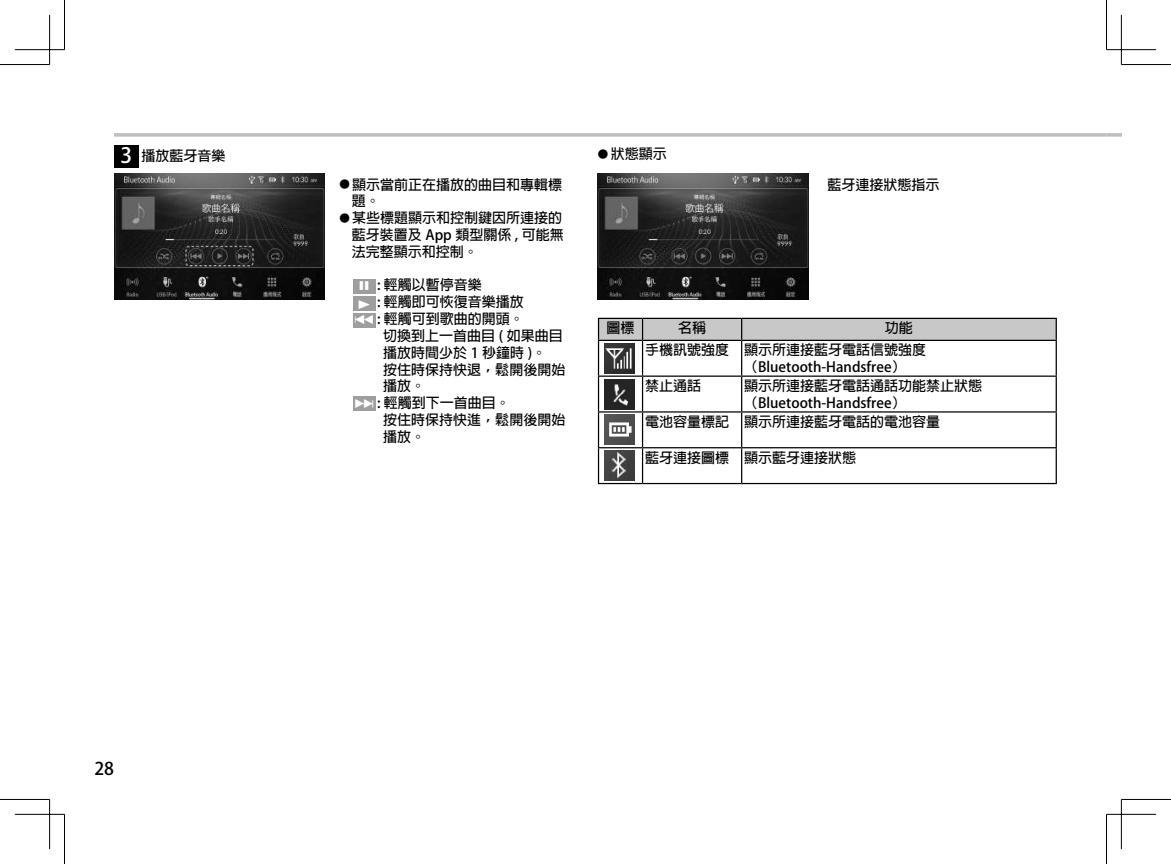
<style>
.page{position:relative;width:1171px;height:864px;background:#fff}
.page>*{position:absolute;margin:0;border:0;box-sizing:border-box;transform-origin:0 0}
.t1{font:700 21px "Adobe Fan Heiti Std";color:#fff}
.t2{font:700 17.5px "Adobe Fan Heiti Std";color:#000}
.t3{font:700 14px/16.8px "Adobe Fan Heiti Std";color:#000}
.t4{font:14px "L204 Normal";color:#fff}
.s1{font-size:10.5px}
.s2{font-family:"L204 Normal";font-weight:400;color:#fff}
</style>
<div class="page">
<hr style="left:114px;top:133px;width:992px;height:3px;background:#bebebe">
<hr style="left:1106px;top:133px;width:15px;height:3px;background:#bebebe">
<div style="left:114px;top:145px;width:25px;height:22px;background:#000"></div>
<hr style="left:598px;top:317px;width:44px;height:2px;background:#000">
<hr style="left:642px;top:317px;width:99px;height:2px;background:#000">
<hr style="left:741px;top:317px;width:316px;height:2px;background:#000">
<div style="left:598px;top:318px;width:457px;height:21px;background:#c8c8c8"></div>
<hr style="left:1055px;top:319px;width:2px;height:20px;background:#000">
<hr style="left:598px;top:339px;width:44px;height:2px;background:#000">
<hr style="left:598px;top:341px;width:1px;height:34px;background:#000">
<hr style="left:642px;top:339px;width:99px;height:2px;background:#000">
<hr style="left:642px;top:341px;width:1px;height:34px;background:#000">
<hr style="left:741px;top:339px;width:316px;height:2px;background:#000">
<hr style="left:741px;top:341px;width:1px;height:34px;background:#000">
<hr style="left:1055px;top:341px;width:2px;height:34px;background:#000">
<hr style="left:598px;top:375px;width:44px;height:1px;background:#000">
<hr style="left:598px;top:376px;width:1px;height:35px;background:#000">
<hr style="left:642px;top:375px;width:99px;height:1px;background:#000">
<hr style="left:642px;top:376px;width:1px;height:35px;background:#000">
<hr style="left:741px;top:375px;width:316px;height:1px;background:#000">
<hr style="left:741px;top:376px;width:1px;height:35px;background:#000">
<hr style="left:1055px;top:376px;width:2px;height:35px;background:#000">
<hr style="left:598px;top:411px;width:44px;height:1px;background:#000">
<hr style="left:598px;top:412px;width:1px;height:35px;background:#000">
<hr style="left:642px;top:411px;width:99px;height:1px;background:#000">
<hr style="left:642px;top:412px;width:1px;height:35px;background:#000">
<hr style="left:741px;top:411px;width:316px;height:1px;background:#000">
<hr style="left:741px;top:412px;width:1px;height:35px;background:#000">
<hr style="left:1055px;top:412px;width:2px;height:35px;background:#000">
<hr style="left:598px;top:447px;width:44px;height:1px;background:#000">
<hr style="left:598px;top:448px;width:1px;height:34px;background:#000">
<hr style="left:642px;top:447px;width:99px;height:1px;background:#000">
<hr style="left:642px;top:448px;width:1px;height:34px;background:#000">
<hr style="left:741px;top:447px;width:316px;height:1px;background:#000">
<hr style="left:741px;top:448px;width:1px;height:34px;background:#000">
<hr style="left:1055px;top:448px;width:2px;height:34px;background:#000">
<hr style="left:598px;top:482px;width:44px;height:2px;background:#000">
<hr style="left:642px;top:482px;width:99px;height:2px;background:#000">
<hr style="left:741px;top:482px;width:316px;height:2px;background:#000">
<img style="left:604px;top:414px;width:30px;height:30px">
<img style="left:604px;top:343px;width:30px;height:30px">
<img style="left:604px;top:450px;width:30px;height:30px">
<img style="left:604px;top:379px;width:30px;height:30px">
<img style="left:114px;top:173px;width:211px;height:126px">
<img style="left:598px;top:173px;width:210px;height:126px">
<div style="left:353px;top:312px;width:22px;height:15px;background:#9e9e9e"></div>
<div style="left:353px;top:396px;width:22px;height:15px;background:#9e9e9e"></div>
<div style="left:353px;top:296px;width:22px;height:15px;background:#9e9e9e"></div>
<div style="left:353px;top:278px;width:22px;height:15px;background:#9e9e9e"></div>
<hr style="left:0;top:64px;width:50px;height:1px;background:#000">
<hr style="left:1121px;top:64px;width:50px;height:1px;background:#000">
<hr style="left:0;top:798px;width:50px;height:1px;background:#000">
<hr style="left:1121px;top:798px;width:50px;height:1px;background:#000">
<hr style="left:64px;top:0;width:1px;height:50px;background:#000">
<hr style="left:64px;top:814px;width:1px;height:49px;background:#000">
<hr style="left:1106px;top:0;width:1px;height:50px;background:#000">
<hr style="left:1106px;top:814px;width:1px;height:49px;background:#000">
<hr style="left:15px;top:49px;width:49px;height:1px;background:#000">
<hr style="left:1106px;top:49px;width:50px;height:1px;background:#000">
<hr style="left:15px;top:813px;width:49px;height:1px;background:#000">
<hr style="left:1106px;top:813px;width:50px;height:1px;background:#000">
<hr style="left:49px;top:15px;width:1px;height:49px;background:#000">
<hr style="left:49px;top:799px;width:1px;height:49px;background:#000">
<hr style="left:1121px;top:15px;width:1px;height:49px;background:#000">
<hr style="left:1121px;top:799px;width:1px;height:49px;background:#000">
<h1 class="t1" style="left:121px;top:143px;width:13px">3</h1>
<p class="t3" style="left:142px;top:148px;width:85px">播放藍牙音樂</p>
<p class="t3" style="left:598px;top:146px;width:70px"><span class="s1">●</span> 狀態顯示</p>
<p class="t3" style="left:352px;top:176px;width:212px;text-indent:-13px"><span class="s1">●</span> 顯示當前正在播放的曲目和專輯標題。</p>
<p class="t3" style="left:352px;top:210px;width:213px;text-align:justify;text-indent:-13px"><span class="s1">●</span> 某些標題顯示和控制鍵因所連接的藍牙裝置及 App 類型關係 , 可能無法完整顯示和控制。</p>
<p class="t3" style="left:377px;top:277px;width:106px">: 輕觸以暫停音樂</p>
<p class="t3" style="left:377px;top:294px;width:148px">: 輕觸即可恢復音樂播放</p>
<p class="t3" style="left:355px;top:311px;width:171px"><span class="s2">b</span> : 輕觸可到歌曲的開頭。</p>
<p class="t3" style="left:383px;top:327px;width:181px">切換到上一首曲目 ( 如果曲目</p>
<p class="t3" style="left:383px;top:344px;width:164px">播放時間少於 1 秒鐘時 )。</p>
<p class="t3" style="left:383px;top:361px;width:183px">按住時保持快退，鬆開後開始</p>
<p class="t3" style="left:383px;top:378px;width:43px">播放。</p>
<p class="t3" style="left:354px;top:395px;width:157px"><span class="s2">d</span> : 輕觸到下一首曲目。</p>
<p class="t3" style="left:383px;top:411px;width:183px">按住時保持快進，鬆開後開始</p>
<p class="t3" style="left:383px;top:428px;width:43px">播放。</p>
<p class="t4" style="left:358px;top:278px;width:13px">h</p>
<p class="t4" style="left:359px;top:296px;width:12px">5</p>
<p class="t3" style="left:827px;top:176px;width:113px">藍牙連接狀態指示</p>
<p class="t3" style="left:645px;top:317px;width:283px;line-height:22.1px;text-indent:240px">功能手機訊號強度 顯示所連接藍牙電話信號強度</p>
<p class="t3" style="left:744px;top:358px;width:163px">（Bluetooth-Handsfree）</p>
<p class="t3" style="left:645px;top:377px;width:57px">禁止通話</p>
<p class="t3" style="left:744px;top:377px;width:239px">顯示所連接藍牙電話通話功能禁止狀態（Bluetooth-Handsfree）</p>
<p class="t3" style="left:645px;top:413px;width:297px">電池容量標記 顯示所連接藍牙電話的電池容量</p>
<p class="t3" style="left:645px;top:449px;width:213px">藍牙連接圖標 顯示藍牙連接狀態</p>
<p class="t3" style="left:606px;top:320px;width:29px">圖標</p>
<p class="t3" style="left:678px;top:320px;width:29px">名稱</p>
<p class="t2" style="left:94px;top:757px;width:21px">28</p>
</div>
